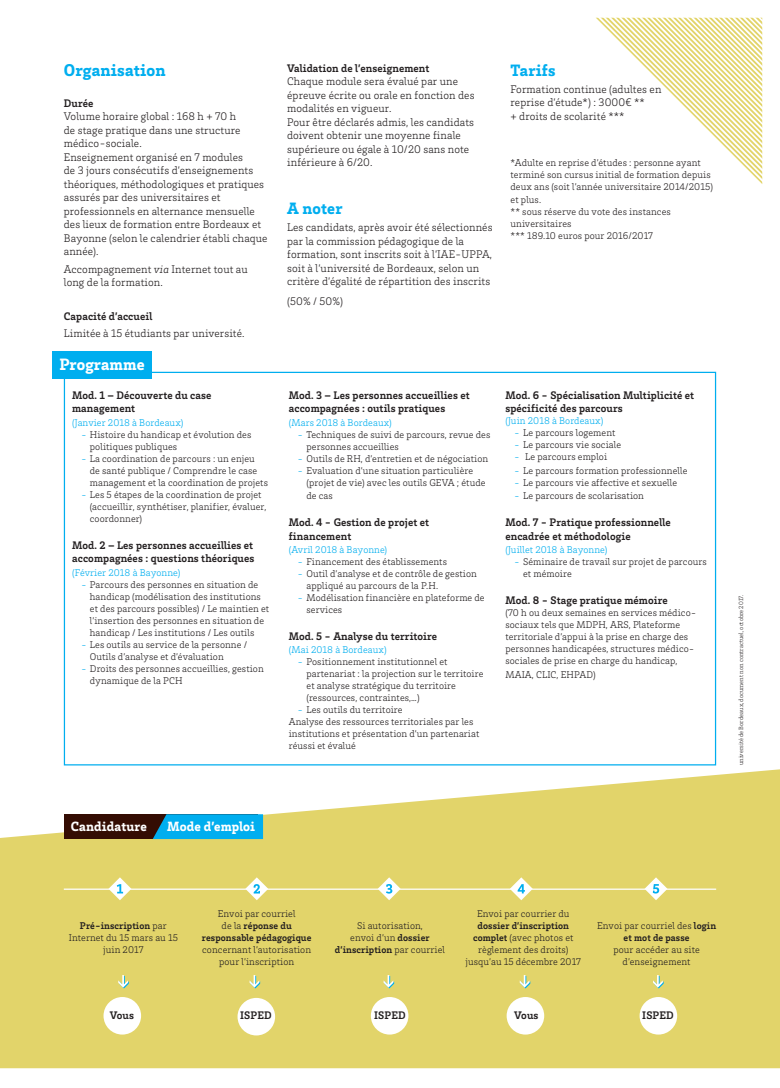
<style>
.page{position:relative;width:780px;height:1088px;background:#fff}
.page>*{position:absolute;margin:0;border:0;box-sizing:border-box;transform-origin:0 0}
.t1{font:900 17.5px "Brix Slab";letter-spacing:.01em;color:#00aeef}
.t2{font:900 16.88px "Brix Slab";letter-spacing:.01em;color:#00aeef}
.t3{font:900 16.88px "Brix Slab";letter-spacing:.005em;color:#fff}
.t4{font:900 13.75px "Brix Slab";letter-spacing:.01em;color:#fff}
.t5{font:300 11.25px/13.5px "Brix Slab";letter-spacing:.01em;color:#231f20}
.t6{font:700 11.25px/13.5px "Brix Slab";letter-spacing:.01em;color:#231f20}
.t7{font:300 10px/12px "Brix Slab";letter-spacing:.01em;color:#231f20}
.t8{font:300 10px "Brix Slab";letter-spacing:.01em;color:#00aeef}
.t9{font:700 10px/12px "Brix Slab";letter-spacing:.01em;color:#231f20;text-align:center}
.t10{font:300 6.25px "Brix Slab";color:#231f20}
.s1{font-style:italic}
.s2{color:#00aeef}
.s3{font-weight:700}
.s4{font-weight:300}
</style>
<div class="page">
<svg style="left:0;top:769px;width:780px;height:299px;background:#e5d87b"></svg>
<svg style="left:596px;top:18px;width:166px;height:166px"></svg>
<div style="left:52px;top:351px;width:100px;height:28px;background:#00aeef"></div>
<div style="left:103px;top:997px;width:38px;height:37px;background:#fff;border-radius:50%"></div>
<div style="left:371px;top:997px;width:37px;height:37px;background:#fff;border-radius:50%"></div>
<div style="left:237px;top:998px;width:38px;height:37px;background:#fff;border-radius:50%"></div>
<div style="left:506px;top:997px;width:38px;height:37px;background:#fff;border-radius:50%"></div>
<div style="left:639px;top:997px;width:38px;height:37px;background:#fff;border-radius:50%"></div>
<div style="left:64px;top:814px;width:193px;height:25px;background:#340d03"></div>
<svg style="left:153px;top:814px;width:110px;height:25px;background:#03a2de"></svg>
<hr style="left:64px;top:888px;width:652px;height:2px;background:#fff">
<svg style="left:108px;top:877px;width:23px;height:23px"></svg>
<svg style="left:245px;top:877px;width:23px;height:23px"></svg>
<svg style="left:377px;top:877px;width:23px;height:23px"></svg>
<svg style="left:510px;top:877px;width:22px;height:23px"></svg>
<svg style="left:644px;top:877px;width:23px;height:23px"></svg>
<svg style="left:118px;top:975px;width:11px;height:13px"></svg>
<svg style="left:249px;top:975px;width:11px;height:13px"></svg>
<svg style="left:383px;top:975px;width:11px;height:13px"></svg>
<svg style="left:519px;top:975px;width:11px;height:13px"></svg>
<svg style="left:653px;top:975px;width:10px;height:13px"></svg>
<h1 class="t1" style="left:64px;top:59px;width:103px">Organisation</h1>
<p class="t6" style="left:64px;top:96px;width:31px">Durée</p>
<p class="t5" style="left:64px;top:109px;width:205px">Volume horaire global : 168 h + 70 h<br>de stage pratique dans une structure médico-sociale.<br>Enseignement organisé en 7 modules<br>de 3 jours consécutifs d’enseignements théoriques, méthodologiques et pratiques assurés par des universitaires et professionnels en alternance mensuelle des lieux de formation entre Bordeaux et Bayonne (selon le calendrier établi chaque année).</p>
<p class="t5" style="left:64px;top:262px;width:185px">Accompagnement <span class="s1">via</span> Internet tout au long de la formation.</p>
<p class="t6" style="left:64px;top:309px;width:90px">Capacité d’accueil</p>
<p class="t5" style="left:64px;top:326px;width:182px">Limitée à 15 étudiants par université.</p>
<h2 class="t3" style="left:59px;top:353px;width:87px">Programme</h2>
<p class="t6" style="left:72px;top:388px;width:141px">Mod. 1 – Découverte du case management</p>
<p class="t8" style="left:72px;top:416px;width:113px">(Janvier 2018 à Bordeaux)</p>
<p class="t7" style="left:90px;top:428px;width:163px;text-indent:-9px"><span class="s2">-</span> Histoire du handicap et évolution des politiques publiques</p>
<p class="t7" style="left:90px;top:452px;width:180px;text-indent:-9px"><span class="s2">-</span> La coordination de parcours : un enjeu<br>de santé publique / Comprendre le case management et la coordination de projets</p>
<p class="t7" style="left:90px;top:488px;width:178px;text-indent:-9px"><span class="s2">-</span> Les 5 étapes de la coordination de projet (accueillir, synthétiser, planifier, évaluer, coordonner)</p>
<p class="t6" style="left:72px;top:538px;width:184px">Mod. 2 – Les personnes accueillies et accompagnées : questions théoriques</p>
<p class="t8" style="left:72px;top:566px;width:110px">(Février 2018 à Bayonne)</p>
<p class="t7" style="left:90px;top:578px;width:181px;text-indent:-9px"><span class="s2">-</span> Parcours des personnes en situation de handicap (modélisation des institutions et des parcours possibles) / Le maintien et l’insertion des personnes en situation de handicap / Les institutions / Les outils</p>
<p class="t7" style="left:90px;top:638px;width:159px;text-indent:-9px"><span class="s2">-</span> Les outils au service de la personne /<br>Outils d’analyse et d’évaluation</p>
<p class="t7" style="left:90px;top:662px;width:175px;text-indent:-9px"><span class="s2">-</span> Droits des personnes accueillies, gestion dynamique de la PCH</p>
<p class="t6" style="left:287px;top:61px;width:144px">Validation de l’enseignement</p>
<p class="t5" style="left:287px;top:74px;width:189px">Chaque module sera évalué par une épreuve écrite ou orale en fonction des modalités en vigueur.<br>Pour être déclarés admis, les candidats doivent obtenir une moyenne finale supérieure ou égale à 10/20 sans note inférieure à 6/20.</p>
<h2 class="t2" style="left:287px;top:197px;width:57px">A noter</h2>
<p class="t5" style="left:287px;top:220px;width:207px">Les candidats, après avoir été sélectionnés par la commission pédagogique de la formation, sont inscrits soit à l’IAE-UPPA, soit à l’université de Bordeaux, selon un critère d’égalité de répartition des inscrits</p>
<p class="t5" style="left:287px;top:294px;width:58px">(50% / 50%)</p>
<h2 class="t2" style="left:510px;top:59px;width:46px">Tarifs</h2>
<p class="t5" style="left:510px;top:82px;width:152px">Formation continue (adultes en reprise d’étude*) : 3000€ **<br>+ droits de scolarité ***</p>
<p class="t7" style="left:510px;top:156px;width:204px">*Adulte en reprise d’études : personne ayant terminé son cursus initial de formation depuis deux ans (soit l’année universitaire 2014/2015)</p>
<p class="t7" style="left:510px;top:193px;width:162px">et plus.<br>** sous réserve du vote des instances universitaires<br>*** 189.10 euros pour 2016/2017</p>
<p class="t6" style="left:289px;top:388px;width:182px">Mod. 3 – Les personnes accueillies et accompagnées : outils pratiques</p>
<p class="t8" style="left:289px;top:416px;width:105px">(Mars 2018 à Bordeaux)</p>
<p class="t7" style="left:306px;top:428px;width:185px;text-indent:-9px"><span class="s2">-</span> Techniques de suivi de parcours, revue des personnes accueillies</p>
<p class="t7" style="left:297px;top:452px;width:192px"><span class="s2">-</span> Outils de RH, d’entretien et de négociation</p>
<p class="t7" style="left:306px;top:464px;width:180px;text-indent:-9px"><span class="s2">-</span> Evaluation d’une situation particulière (projet de vie) avec les outils GEVA ; étude</p>
<p class="t7" style="left:306px;top:490px;width:28px">de cas</p>
<p class="t6" style="left:289px;top:515px;width:142px">Mod. 4 - Gestion de projet et financement</p>
<p class="t8" style="left:289px;top:544px;width:100px">(Avril 2018 à Bayonne)</p>
<p class="t7" style="left:297px;top:556px;width:151px"><span class="s2">-</span> Financement des établissements</p>
<p class="t7" style="left:306px;top:568px;width:172px;text-indent:-9px"><span class="s2">-</span> Outil d’analyse et de contrôle de gestion appliqué au parcours de la P.H.</p>
<p class="t7" style="left:306px;top:592px;width:180px;text-indent:-9px"><span class="s2">-</span> Modélisation financière en plateforme de services</p>
<p class="t6" style="left:289px;top:629px;width:150px">Mod. 5 - Analyse du territoire</p>
<p class="t8" style="left:289px;top:643px;width:99px">(Mai 2018 à Bordeaux)</p>
<p class="t7" style="left:306px;top:655px;width:178px;text-indent:-9px"><span class="s2">-</span> Positionnement institutionnel et partenariat : la projection sur le territoire et analyse stratégique du territoire (ressources, contraintes,…)</p>
<p class="t7" style="left:289px;top:703px;width:192px;text-indent:9px"><span class="s2">-</span> Les outils du territoire<br>Analyse des ressources territoriales par les institutions et présentation d’un partenariat réussi et évalué</p>
<p class="t6" style="left:505px;top:388px;width:190px">Mod. 6 - Spécialisation Multiplicité et spécificité des parcours</p>
<p class="t8" style="left:505px;top:415px;width:99px">(Juin 2018 à Bordeaux)</p>
<p class="t7" style="left:514px;top:427px;width:103px"><span class="s2">-</span> Le parcours logement</p>
<p class="t7" style="left:514px;top:439px;width:108px"><span class="s2">-</span> Le parcours vie sociale</p>
<p class="t7" style="left:514px;top:451px;width:94px"><span class="s2">-</span> Le parcours emploi</p>
<p class="t7" style="left:514px;top:464px;width:175px"><span class="s2">-</span> Le parcours formation professionnelle</p>
<p class="t7" style="left:514px;top:476px;width:164px"><span class="s2">-</span> Le parcours vie affective et sexuelle</p>
<p class="t7" style="left:514px;top:490px;width:131px"><span class="s2">-</span> Le parcours de scolarisation</p>
<p class="t6" style="left:505px;top:515px;width:167px">Mod. 7 - Pratique professionnelle encadrée et méthodologie</p>
<p class="t8" style="left:505px;top:544px;width:103px">(Juillet 2018 à Bayonne)</p>
<p class="t7" style="left:523px;top:556px;width:185px;text-indent:-9px"><span class="s2">-</span> Séminaire de travail sur projet de parcours et mémoire</p>
<p class="t6" style="left:505px;top:593px;width:164px">Mod. 8 - Stage pratique mémoire</p>
<p class="t7" style="left:505px;top:607px;width:192px">(70 h ou deux semaines en services médico&shy;sociaux tels que MDPH, ARS, Plateforme territoriale d’appui à la prise en charge des personnes handicapées, structures médico&shy;sociales de prise en charge du handicap,</p>
<p class="t7" style="left:505px;top:668px;width:92px">MAIA, CLIC, EHPAD)</p>
<h3 class="t4" style="left:71px;top:817px;width:77px">Candidature</h3>
<h3 class="t4" style="left:167px;top:817px;width:89px">Mode d’emploi</h3>
<p class="t10" style="left:737px;top:765px;width:172px;rotate:-90deg">université de Bordeaux, document non contractuel, octobre 2017.</p>
<p class="t7" style="left:69px;top:919px;width:111px;text-align:center"><span class="s3">Pré-inscription</span> par<br>Internet du 15 mars au 15 juin 2017</p>
<p class="t9" style="left:202px;top:907px;width:111px"><span class="s4">Envoi par courriel<br>de la</span> réponse du responsable pédagogique</p>
<p class="t7" style="left:202px;top:943px;width:110px;text-align:center">concernant l’autorisation pour l’inscription</p>
<p class="t7" style="left:335px;top:919px;width:112px;text-align:center">Si autorisation,<br>envoi d’un <span class="s3">dossier d’inscription</span> par courriel</p>
<p class="t7" style="left:477px;top:907px;width:94px">Envoi par courrier du</p>
<p class="t7" style="left:465px;top:919px;width:117px;text-align:center"><span class="s3">dossier d’inscription complet</span> (avec photos et règlement des droits) jusqu’au 15 décembre 2017</p>
<p class="t7" style="left:597px;top:919px;width:120px;text-align:center">Envoi par courriel des <span class="s3">login et mot de passe</span></p>
<p class="t7" style="left:613px;top:943px;width:88px;text-align:center">pour accéder au site d’enseignement</p>
<p class="t6" style="left:110px;top:1008px;width:26px">Vous</p>
<p class="t6" style="left:240px;top:1008px;width:33px">ISPED</p>
<p class="t6" style="left:374px;top:1008px;width:33px">ISPED</p>
<p class="t6" style="left:514px;top:1008px;width:26px">Vous</p>
<p class="t6" style="left:642px;top:1008px;width:33px">ISPED</p>
</div>
